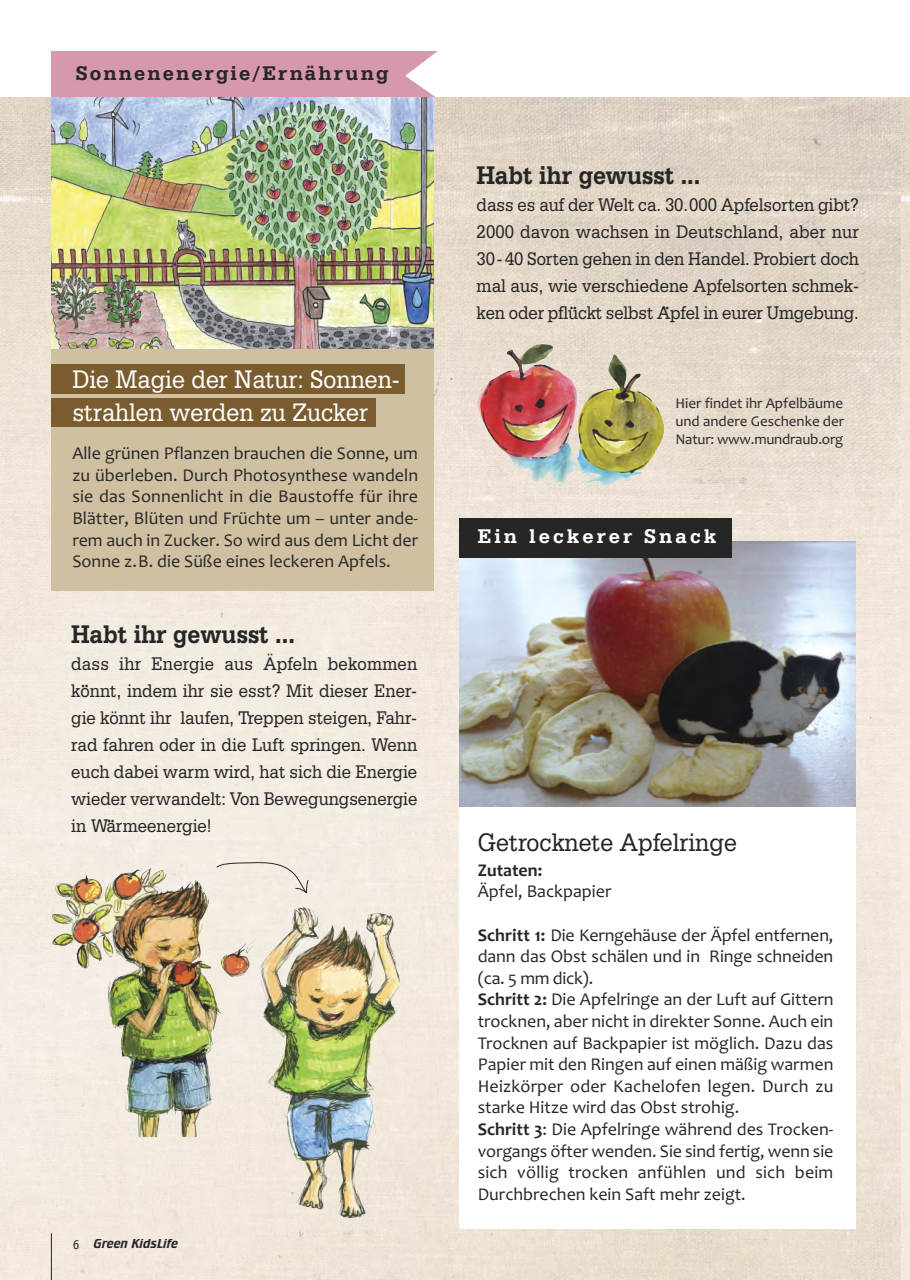
<style>
.page{position:relative;width:910px;height:1280px;background:#fff}
.page>*{position:absolute;margin:0;border:0;box-sizing:border-box;transform-origin:0 0}
.t1{font:27px/33px "Serifa BT";color:#fff;scale:.9 1}
.t2{font:700 27px "Serifa BT";color:#272627;scale:.9 1}
.t3{font:27px "Serifa BT";color:#272627;scale:.9 1}
.t4{font:700 21px "Serifa BT";letter-spacing:.1em;color:#272627}
.t5{font:700 21px "Serifa BT";letter-spacing:.145em;color:#fff}
.t6{font:19.5px/27px "Serifa BT";letter-spacing:-.005em;color:#272627;text-align:justify;scale:.9 1}
.t7{font:italic 700 19.5px "Baskerville";color:#272627;scale:.9 1}
.t8{font:18px/21.6px "Candara";color:#272627;text-align:justify}
.t9{font:700 18px "Candara";color:#272627}
.t10{font:15px/18px "Candara";color:#272627;text-align:justify}
.t11{font:italic 13.5px "Crillee Com";color:#272627}
.t12{font:13.5px "Officina Sans Std";color:#272627}
.s1{font-family:"Baskerville";font-weight:700;font-style:italic}
.s2{font-weight:700}
</style>
<div class="page">
<div style="left:51px;top:51px;width:387px;height:47px;background:#d599a9"></div>
<img style="left:0;top:98px;width:901px;height:1182px">
<svg style="left:901px;top:98px;width:9px;height:1182px;background:#efe6db"></svg>
<hr style="left:51px;top:1233px;width:1px;height:47px;background:#272627">
<img style="left:51px;top:97px;width:382px;height:252px">
<div style="left:459px;top:543px;width:397px;height:686px;background:#fff"></div>
<img style="left:51px;top:869px;width:171px;height:268px">
<div style="left:51px;top:349px;width:382px;height:242px;background:#cec0a1"></div>
<img style="left:259px;top:907px;width:142px;height:311px">
<div style="left:51px;top:364px;width:354px;height:30px;background:#7a5c2f"></div>
<div style="left:51px;top:398px;width:324px;height:28px;background:#7a5c2f"></div>
<svg style="left:216px;top:859px;width:93px;height:35px;background:#ebe4da"></svg>
<img style="left:477px;top:343px;width:187px;height:143px">
<img style="left:460px;top:542px;width:396px;height:264px">
<div style="left:459px;top:518px;width:273px;height:40px;background:#272627"></div>
<p class="t4" style="left:76px;top:61px;width:314px">Sonnenenergie/Ernährung</p>
<h1 class="t1" style="left:72px;top:362px;width:366px">Die Magie der Natur: Sonnen&shy;strahlen werden zu Zucker</h1>
<p class="t8" style="left:72px;top:442px;width:347px">Alle grünen Pflanzen brauchen die Sonne, um zu überleben. Durch Photosynthese wandeln sie das Sonnenlicht in die Baustoffe für ihre Blätter, Blüten und Früchte um – unter ande&shy;rem auch in Zucker. So wird aus dem Licht der Sonne z.B. die Süße eines leckeren Apfels.</p>
<h1 class="t2" style="left:71px;top:618px;width:250px">Habt ihr gewusst ...</h1>
<p class="t6" style="left:71px;top:650px;width:386px">dass ihr Energie aus Äpfeln bekommen ko<span class="s1">̈</span>nnt, indem ihr sie esst? Mit dieser Ener&shy;gie könnt ihr laufen, Treppen steigen, Fahr&shy;rad fahren oder in die Luft springen. Wenn euch dabei warm wird, hat sich die Energie wieder verwandelt: Von Bewegungsenergie in Wa<span class="s1">̈</span>rmeenergie!</p>
<p class="t12" style="left:73px;top:1239px;width:8px">6</p>
<p class="t11" style="left:93px;top:1236px;width:86px">Green KidsLife</p>
<h1 class="t2" style="left:477px;top:159px;width:250px">Habt i hr gewusst ...</h1>
<p class="t6" style="left:477px;top:191px;width:426px">dass es auf der Welt ca. 30.000 Apfelsorten gibt?<br>2000 davon wachsen in Deutschland, aber nur 30- 40 Sorten gehen in den Handel. Probiert doch mal aus, wie verschiedene Apfelsorten schmek&shy;ken oder pfluckt selbst Apfel in eurer Umgebung.</p>
<p class="t7" style="left:578px;top:301px;width:10px">̈</p>
<p class="t7" style="left:670px;top:301px;width:10px">̈</p>
<p class="t10" style="left:675px;top:393px;width:170px">Hier findet ihr Apfelbäume und andere Geschenke der Natur: www.mundraub.org</p>
<p class="t5" style="left:478px;top:523px;width:240px">Ein leckerer Snack</p>
<h1 class="t3" style="left:478px;top:826px;width:290px">Getrocknete Apfelringe</h1>
<p class="t9" style="left:478px;top:859px;width:66px">Zutaten:</p>
<p class="t8" style="left:478px;top:880px;width:135px">Äpfel, Backpapier</p>
<p class="t8" style="left:478px;top:924px;width:357px;text-align:left"><span class="s2">Schritt 1:</span> Die Kerngehäuse der Äpfel entfernen, dann das Obst schälen und in Ringe schneiden (ca. 5 mm dick).<br><span class="s2">Schritt 2:</span> Die Apfelringe an der Luft auf Gittern trocknen, aber nicht in direkter Sonne. Auch ein Trocknen auf Backpapier ist möglich. Dazu das Papier mit den Ringen auf einen mäßig warmen Heizkörper oder Kachelofen legen. Durch zu starke Hitze wird das Obst strohig.<br><span class="s2">Schritt 3</span>: Die Apfelringe während des Trocken&shy;vorgangs öfter wenden. Sie sind fertig, wenn sie sich völlig trocken anfühlen und sich beim Durchbrechen kein Saft mehr zeigt.</p>
</div>
